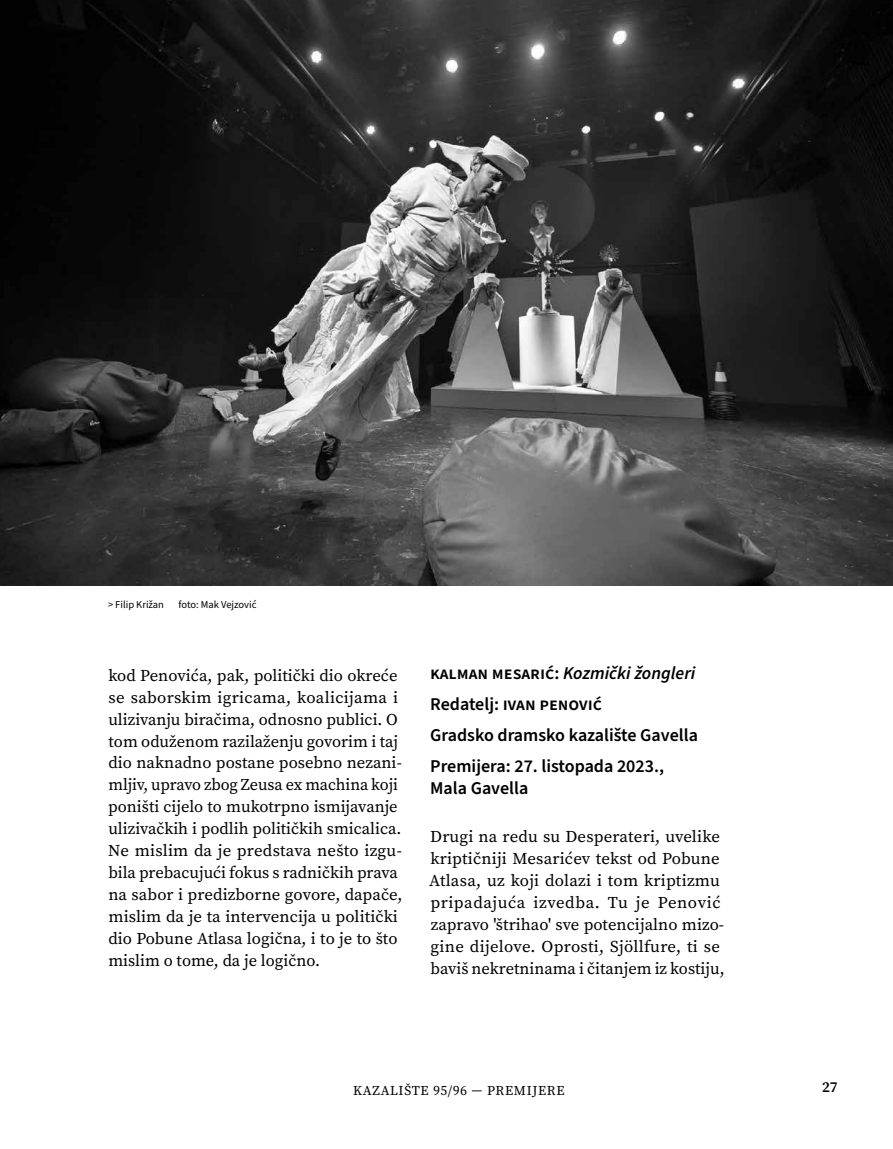
<style>
.page{position:relative;width:893px;height:1149px;background:#fff}
.page>*{position:absolute;margin:0;border:0;box-sizing:border-box;transform-origin:0 0}
.t1{font:600 18px/31px "Source Sans Pro";color:#000}
.t2{font:16.5px/21.9px "Source Serif Pro";color:#000}
.t3{font:600 15px "Source Serif Pro";color:#000}
.t4{font:13.5px "Source Serif Pro";letter-spacing:.05em;color:#000}
.t5{font:10.5px "Source Sans Pro";color:#000}
.s1{font-style:italic}
</style>
<div class="page">
<img style="left:0;top:0;width:893px;height:585px">
<p class="t5" style="left:108px;top:597px;width:57px">&gt; Filip Križan</p>
<p class="t5" style="left:179px;top:597px;width:79px">foto: Mak Vejzović</p>
<p class="t2" style="left:108px;top:664px;width:296px">kod Penovića, pak, politički dio okreće se saborskim igricama, koalicijama i ulizivanju biračima, odnosno publici. O tom oduženom razilaženju govorim i taj dio naknadno postane posebno nezani&shy;mljiv, upravo zbog Zeusa ex machina koji poništi cijelo to mukotrpno ismijavanje ulizivačkih i podlih političkih smicalica.<br>Ne mislim da je predstava nešto izgu&shy;bila prebacujući fokus s radničkih prava na sabor i predizborne govore, dapače, mislim da je ta intervencija u politički dio Pobune Atlasa logična, i to je to što mislim o tome, da je logično.</p>
<p class="t1" style="left:430px;top:657px;width:269px">Kalman Mesarić: <span class="s1">Kozmički žongleri<br></span>Redatelj: Ivan Pen ović<br>Gradsko dramsko kazalište Gavella<br>Premijera: 27. listopada 2023.,</p>
<p class="t1" style="left:430px;top:773px;width:100px">Mala Gavella</p>
<p class="t2" style="left:429px;top:825px;width:297px">Drugi na redu su Desperateri, uvelike kriptičniji Mesarićev tekst od Pobune Atlasa, uz koji dolazi i tom kriptizmu pripadajuća izvedba. Tu je Penović zapravo 'štrihao' sve potencijalno mizo&shy;gine dijelove. Oprosti, Sjöllfure, ti se baviš nekretninama i čitanjem iz kostiju,</p>
<p class="t4" style="left:353px;top:1081px;width:213px">KAZALIŠTE 95/96 ― PREMIJERE</p>
<p class="t3" style="left:822px;top:1076px;width:17px">27</p>
</div>
